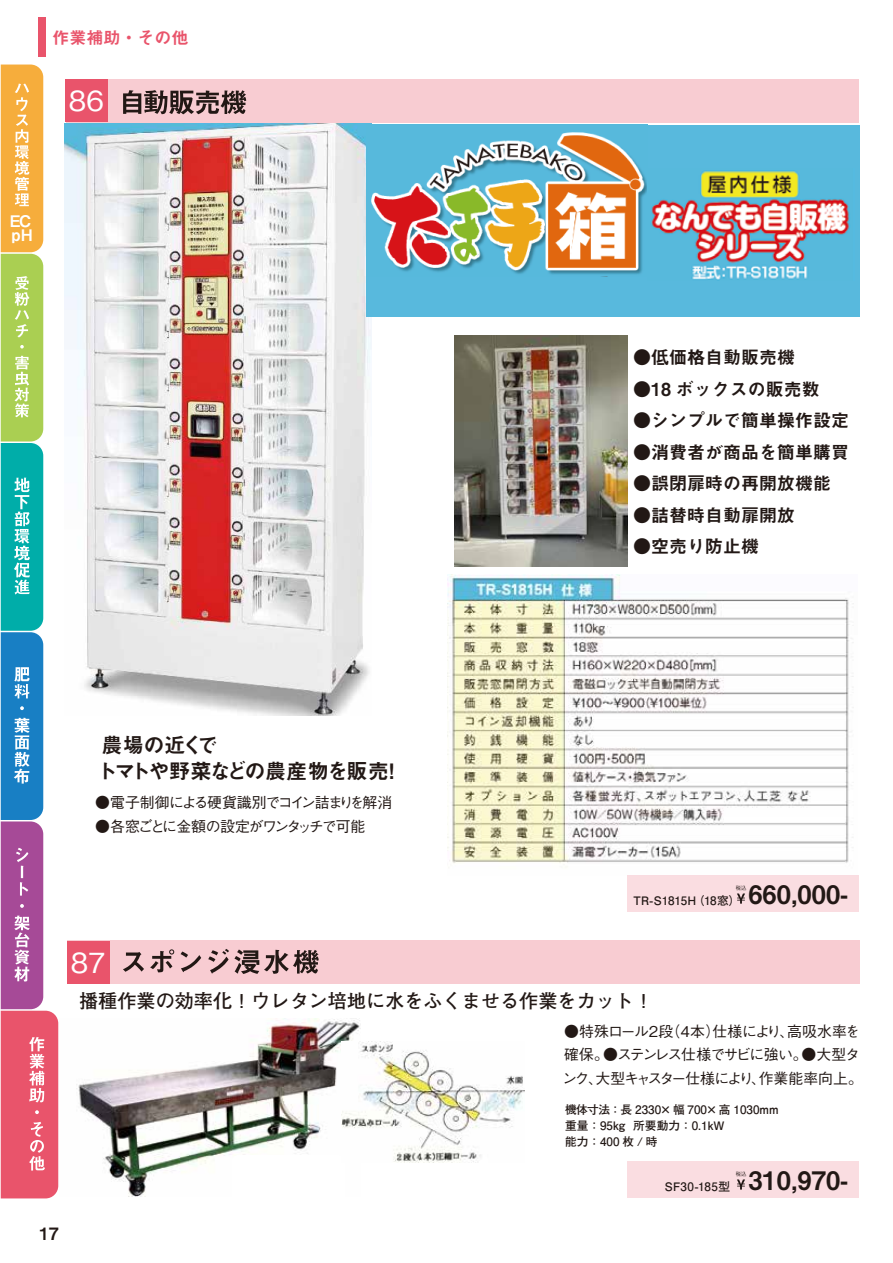
<style>
.page{position:relative;width:893px;height:1263px;background:#fff}
.page>*{position:absolute;margin:0;border:0;box-sizing:border-box;transform-origin:0 0}
.t1{font:500 27.6px "Gothic BBB Pro";color:#fff}
.t2{font:25.5px "Midashi Go Pro MB31";color:#221815}
.t3{font:21.3px/25.5px "Midashi Go Pro MB31";letter-spacing:-.095em;color:#221815}
.t4{font:700 19.2px "Futo Go B101 Pro";color:#221815}
.t5{font:18px "Midashi Go Pro MB31";color:#221815}
.t6{font:16.95px "Midashi Go Pro MB31";color:#e9546b}
.t7{font:16.95px "Midashi Go Pro MB31";color:#221815}
.t8{font:15.9px/13.8px "Midashi Go Pro MB31";color:#fff}
.t9{font:500 14.85px/23.4px "Gothic BBB Pro";letter-spacing:-.08em;color:#221815}
.t10{font:700 11.7px/15.9px "Futo Go B101 Pro";color:#221815}
.t11{font:700 11.7px "Futo Go B101 Pro";letter-spacing:.025em;color:#221815}
.t12{font:500 5.25px "Gothic BBB Pro";color:#221815}
</style>
<div class="page">
<img style="left:448px;top:574px;width:406px;height:289px">
<img style="left:65px;top:124px;width:307px;height:591px">
<div style="left:367px;top:125px;width:493px;height:191px;background:#58b9dd"></div>
<svg style="left:1px;top:65px;width:57px;height:1133px"></svg>
<div style="left:38px;top:17px;width:7px;height:39px;background:#e9546b"></div>
<div style="left:66px;top:79px;width:793px;height:43px;background:#f8ccd2"></div>
<div style="left:65px;top:80px;width:43px;height:42px;background:#e9546b"></div>
<svg style="left:123px;top:90px;width:123px;height:24px"></svg>
<div style="left:68px;top:941px;width:792px;height:43px;background:#f8ccd2"></div>
<div style="left:67px;top:941px;width:42px;height:43px;background:#e9546b"></div>
<svg style="left:123px;top:952px;width:21px;height:20px"></svg>
<svg style="left:150px;top:949px;width:24px;height:23px"></svg>
<svg style="left:181px;top:951px;width:20px;height:21px"></svg>
<svg style="left:208px;top:949px;width:111px;height:25px"></svg>
<div style="left:627px;top:1161px;width:231px;height:37px;background:#fadde1"></div>
<svg style="left:737px;top:1179px;width:8px;height:10px"></svg>
<div style="left:627px;top:875px;width:231px;height:37px;background:#fadde1"></div>
<svg style="left:737px;top:893px;width:8px;height:11px"></svg>
<img style="left:76px;top:1018px;width:284px;height:179px">
<div style="left:231px;top:1155px;width:114px;height:57px;background:#fff;border-radius:8px"></div>
<img style="left:342px;top:1041px;width:183px;height:121px">
<img style="left:454px;top:335px;width:174px;height:231px">
<img style="left:371px;top:132px;width:276px;height:142px">
<img style="left:650px;top:170px;width:200px;height:110px">
<p class="t6" style="left:53px;top:24px;width:138px">作業補助・その他</p>
<h1 class="t1" style="left:69px;top:78px;width:36px">86</h1>
<p class="t8" style="left:8px;top:212px;width:26px">ECｐH</p>
<p class="t5" style="left:633px;top:343px;width:163px">●低価格自動販売機</p>
<p class="t5" style="left:633px;top:375px;width:188px">●18 ボックスの販売数</p>
<p class="t5" style="left:633px;top:406px;width:217px">●シンプルで簡単操作設定</p>
<p class="t5" style="left:633px;top:438px;width:217px">●消費者が商品を簡単購買</p>
<p class="t5" style="left:633px;top:469px;width:199px">●誤閉扉時の再開放機能</p>
<p class="t5" style="left:633px;top:501px;width:163px">●詰替時自動扉開放</p>
<p class="t5" style="left:633px;top:532px;width:127px">●空売り防止機</p>
<h3 class="t3" style="left:96px;top:730px;width:308px">農場の近くで<br>トマトや野菜などの農産物を販売！</h3>
<p class="t9" style="left:95px;top:789px;width:299px">●電子制御による硬貨識別でコイン詰まりを解消</p>
<p class="t9" style="left:95px;top:812px;width:272px">●各窓ごとに金額の設定がワンタッチで可能</p>
<h2 class="t2" style="left:748px;top:873px;width:101px">660,000-</h2>
<p class="t12" style="left:736px;top:884px;width:12px">税込</p>
<p class="t10" style="left:633px;top:891px;width:109px">TR-S1815H（18窓）</p>
<h1 class="t1" style="left:71px;top:940px;width:36px">87</h1>
<p class="t4" style="left:79px;top:985px;width:576px">播種作業の効率化！ウレタン培地に水をふくませる作業をカット！</p>
<p class="t9" style="left:562px;top:1018px;width:302px">●特殊ロール２段（４本）仕様により、高吸水率を確保。●ステンレス仕様でサビに強い。●大型タンク、大型キャスター仕様により、作業能率向上。</p>
<p class="t10" style="left:565px;top:1100px;width:215px">機体寸法：長 2330×幅 700×高 1030mm重量：95kg 所要動力：0.1kW<br>能力：400 枚 / 時</p>
<h2 class="t2" style="left:748px;top:1159px;width:101px">310,970-</h2>
<p class="t12" style="left:736px;top:1170px;width:12px">税込</p>
<p class="t11" style="left:665px;top:1177px;width:67px">SF30-185型</p>
<p class="t7" style="left:40px;top:1220px;width:20px">17</p>
</div>
